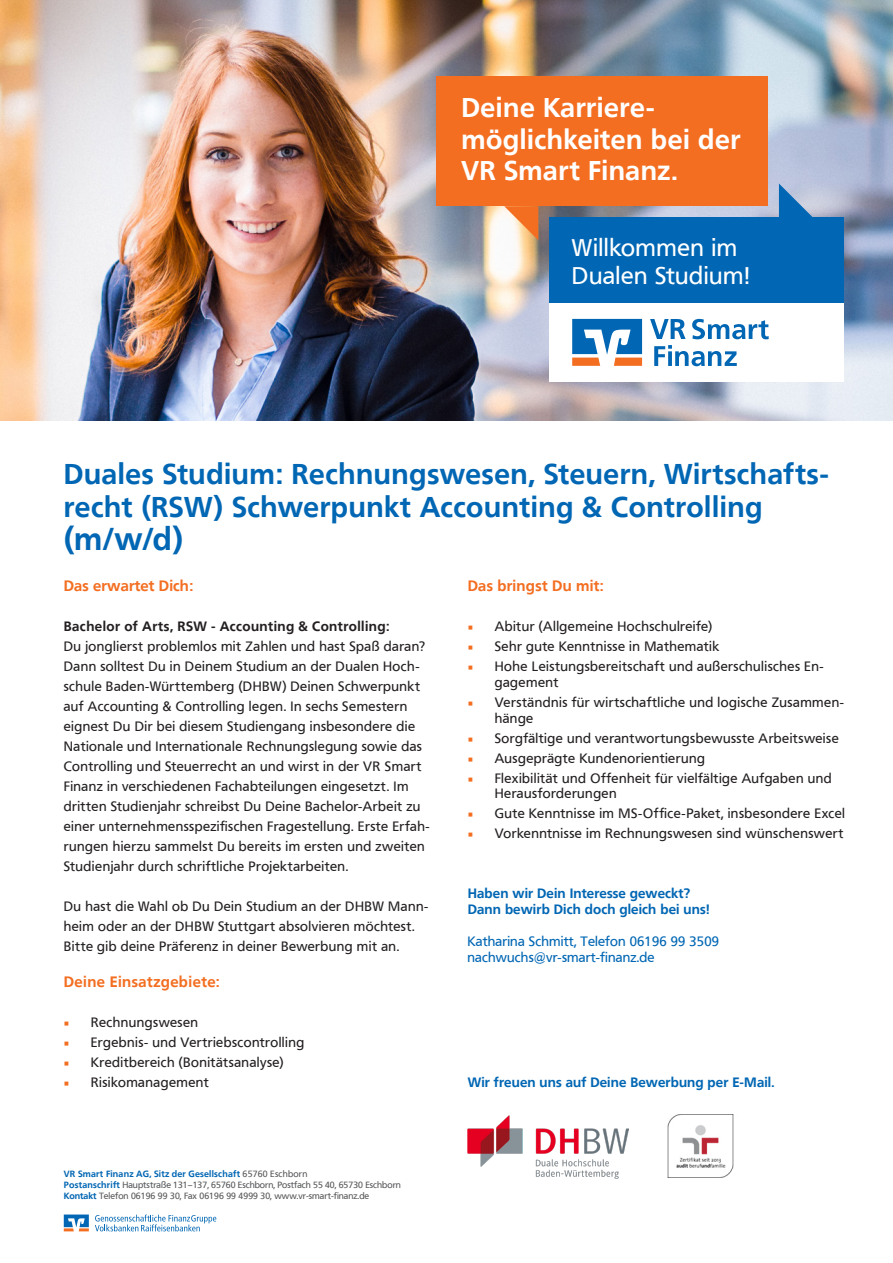
<style>
.page{position:relative;width:893px;height:1263px;background:#fff}
.page>*{position:absolute;margin:0;border:0;box-sizing:border-box;transform-origin:0 0}
.Überschrift___Zeile{font:700 31.5px "Frutiger VR";color:#0166b3}
.Überschrift___Zeile-2{font:700 28.5px/33px "Frutiger VR";letter-spacing:.02em;color:#0166b3}
.t1{font:700 27px/31.5px "Frutiger VR";letter-spacing:.02em;color:#fff}
.t2{font:24px/28.5px "Frutiger VR";letter-spacing:.02em;color:#fff}
.Text{font:700 15px "Frutiger VR";letter-spacing:.02em;color:#f36e21}
.Text-2{font:13.5px/15.8px "Frutiger VR";letter-spacing:.03em;color:#231f20}
.t3{font:700 13.5px "Frutiger VR";letter-spacing:.01em;color:#0166b3}
.t4{font:13.5px/15.8px "Frutiger VR";letter-spacing:.01em;color:#0166b3}
.Text-3{font:700 13.5px "Frutiger VR";letter-spacing:.03em;color:#231f20}
.Impressum{font:9px/10.6px "Frutiger VR";color:#57585a}
.s1{font-family:"Minion Pro";color:#f36e21}
.s2{font-weight:700;color:#0166b3}
</style>
<div class="page">
<svg style="left:95px;top:1214px;width:121px;height:17px"></svg>
<svg style="left:64px;top:1214px;width:25px;height:17px"></svg>
<img style="left:468px;top:1115px;width:160px;height:63px">
<img style="left:667px;top:1114px;width:67px;height:63px">
<img style="left:0;top:0;width:893px;height:421px">
<div style="left:436px;top:77px;width:331px;height:129px;background:#f36e21"></div>
<svg style="left:504px;top:206px;width:34px;height:34px"></svg>
<svg style="left:779px;top:183px;width:34px;height:35px"></svg>
<div style="left:550px;top:218px;width:294px;height:85px;background:#0166b3"></div>
<div style="left:550px;top:303px;width:294px;height:79px;background:#fff"></div>
<svg style="left:572px;top:318px;width:197px;height:49px"></svg>
<p class="t1" style="left:461px;top:92px;width:281px">Deine Karriere&shy;möglichkeiten bei der<br>VR Smart Finanz.</p>
<p class="t2" style="left:572px;top:233px;width:179px">Willkommen im<br>Dualen Studium!</p>
<p class="Überschrift___Zeile-2" style="left:64px;top:457px;width:767px">Duales Studium: Rechnungswesen, Steuern, Wirtschafts&shy;recht (RSW) Schwerpunkt Accounting &amp; Controlling</p>
<p class="Überschrift___Zeile" style="left:64px;top:520px;width:121px">(m/w/d)</p>
<p class="Text" style="left:64px;top:577px;width:131px">Das erwartet Dich:</p>
<p class="Text-3" style="left:64px;top:618px;width:327px">Bachelor of Arts, RSW - Accounting &amp; Controlling:</p>
<p class="Text-2" style="left:64px;top:639px;width:363px">Du jonglierst problemlos mit Zahlen und hast Spaß daran?</p>
<p class="Text-2" style="left:64px;top:659px;width:357px">Dann solltest Du in Deinem Studium an der Dualen Hoch-</p>
<p class="Text-2" style="left:64px;top:679px;width:358px">schule Baden-Württemberg (DHBW) Deinen Schwerpunkt</p>
<p class="Text-2" style="left:64px;top:699px;width:345px">auf Accounting &amp; Controlling legen. In sechs Semestern</p>
<p class="Text-2" style="left:64px;top:719px;width:353px">eignest Du Dir bei diesem Studiengang insbesondere die</p>
<p class="Text-2" style="left:64px;top:739px;width:360px">Nationale und Internationale Rechnungslegung sowie das</p>
<p class="Text-2" style="left:64px;top:759px;width:359px">Controlling und Steuerrecht an und wirst in der VR Smart</p>
<p class="Text-2" style="left:64px;top:779px;width:346px">Finanz in verschiedenen Fachabteilungen eingesetzt. Im</p>
<p class="Text-2" style="left:64px;top:799px;width:358px">dritten Studienjahr schreibst Du Deine Bachelor-Arbeit zu</p>
<p class="Text-2" style="left:64px;top:819px;width:368px">einer unternehmensspezifischen Fragestellung. Erste Erfah-</p>
<p class="Text-2" style="left:64px;top:839px;width:362px">rungen hierzu sammelst Du bereits im ersten und zweiten</p>
<p class="Text-2" style="left:64px;top:859px;width:286px">Studienjahr durch schriftliche Projektarbeiten.</p>
<p class="Text-2" style="left:64px;top:899px;width:366px">Du hast die Wahl ob Du Dein Studium an der DHBW Mann-</p>
<p class="Text-2" style="left:64px;top:919px;width:352px">heim oder an der DHBW Stuttgart absolvieren möchtest.</p>
<p class="Text-2" style="left:64px;top:939px;width:337px">Bitte gib deine Präferenz in deiner Bewerbung mit an.</p>
<p class="Text" style="left:64px;top:973px;width:157px">Deine Einsatzgebiete:</p>
<p class="Text-2" style="left:64px;top:1014px;width:136px"><span class="s1">■</span> Rechnungswesen</p>
<p class="Text-2" style="left:64px;top:1034px;width:242px"><span class="s1">■</span> Ergebnis- und Vertriebscontrolling</p>
<p class="Text-2" style="left:64px;top:1054px;width:221px"><span class="s1">■</span> Kreditbereich (Bonitätsanalyse)</p>
<p class="Text-2" style="left:64px;top:1074px;width:147px"><span class="s1">■</span> Risikomanagement</p>
<p class="Impressum" style="left:64px;top:1169px;width:339px"><span class="s2">VR Smart Finanz AG, Sitz der Gesellschaft</span> 65760 Eschborn<br><span class="s2">Postanschrift</span> Hauptstraße 131–137, 65760 Eschborn, Postfach 55 40, 65730 Eschborn<br><span class="s2">Kontakt</span> Telefon 06196 99 30, Fax 06196 99 4999 30, www.vr-smart-finanz.de</p>
<p class="Text" style="left:468px;top:577px;width:137px">Das bringst Du mit:</p>
<p class="Text-2" style="left:468px;top:619px;width:246px"><span class="s1">■</span> Abitur (Allgemeine Hochschulreife)</p>
<p class="Text-2" style="left:468px;top:639px;width:253px"><span class="s1">■</span> Sehr gute Kenntnisse in Mathematik</p>
<p class="Text-2" style="left:495px;top:659px;width:331px;text-indent:-27px"><span class="s1">■</span> Hohe Leistungsbereitschaft und außerschulisches En&shy;gagement</p>
<p class="Text-2" style="left:495px;top:694px;width:351px;text-indent:-27px"><span class="s1">■</span> Verständnis für wirtschaftliche und logische Zusammen&shy;hänge</p>
<p class="Text-2" style="left:468px;top:730px;width:373px"><span class="s1">■</span> Sorgfältige und verantwortungsbewusste Arbeitsweise</p>
<p class="Text-2" style="left:468px;top:750px;width:239px"><span class="s1">■</span> Ausgeprägte Kundenorientierung</p>
<p class="Text-2" style="left:495px;top:770px;width:338px;text-indent:-27px"><span class="s1">■</span> Flexibilität und Offenheit für vielfältige Aufgaben und<br>Herausforderungen</p>
<p class="Text-2" style="left:468px;top:806px;width:379px"><span class="s1">■</span> Gute Kenntnisse im MS-Office-Paket, insbesondere Excel</p>
<p class="Text-2" style="left:468px;top:826px;width:377px"><span class="s1">■</span> Vorkenntnisse im Rechnungswesen sind wünschenswert</p>
<p class="t3" style="left:468px;top:885px;width:224px">Haben wir Dein Interesse geweckt?</p>
<p class="t3" style="left:468px;top:901px;width:243px">Dann bewirb Dich doch gleich bei uns!</p>
<p class="t4" style="left:467px;top:934px;width:253px">Katharina Schmitt, Telefon 06196 99 3509 nachwuchs@vr-smart-finanz.de</p>
<p class="t3" style="left:468px;top:1074px;width:308px">Wir freuen uns auf Deine Bewerbung per E-Mail.</p>
</div>
